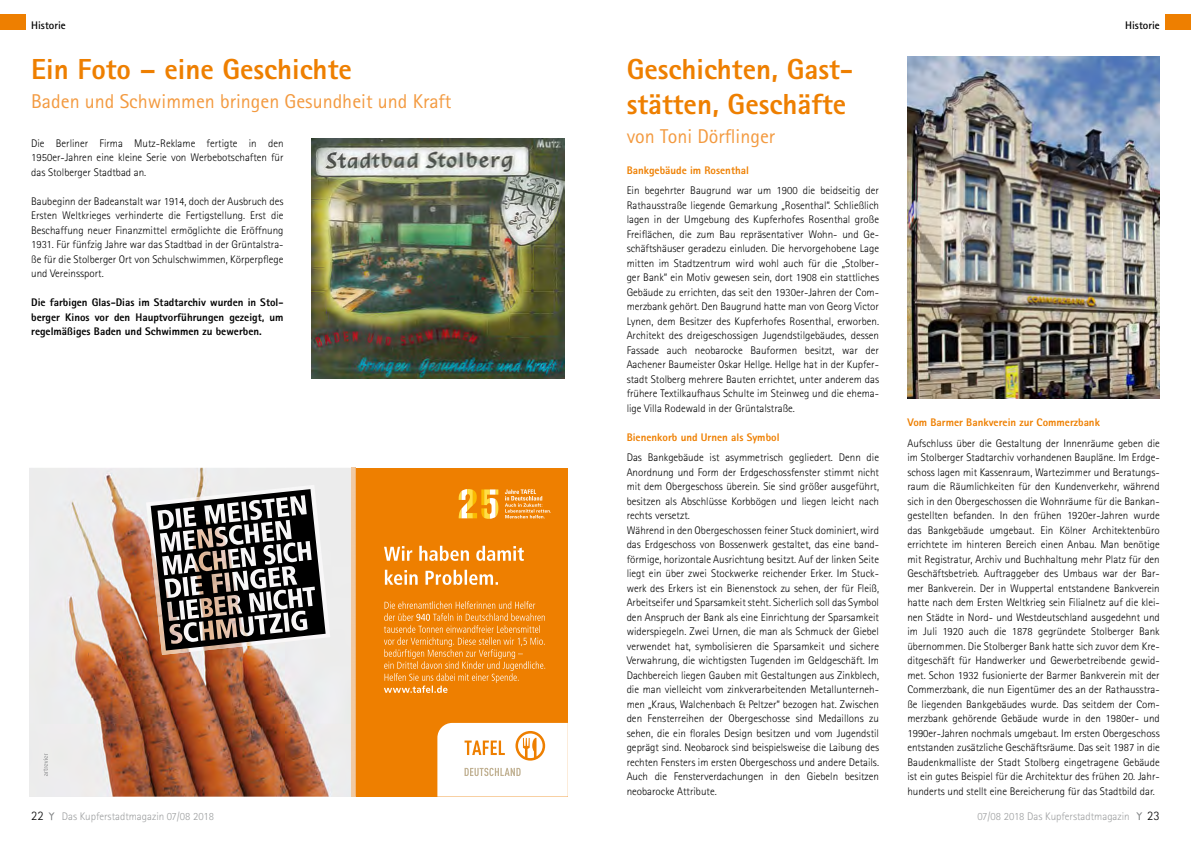
<style>
.page{position:relative;width:1191px;height:842px;background:#fff}
.page>*{position:absolute;margin:0;border:0;box-sizing:border-box;transform-origin:0 0}
.t1{font:800 29px/34.8px "Rotis Sans Serif";color:#ee7f00}
.t2{font:20px "Rotis Sans Serif";color:#f39a40}
.t3{font:300 13px "Rotis Sans Serif";color:#000}
.t4{font:300 11px/14.5px "Rotis Sans Serif";color:#000;text-align:justify}
.t5{font:800 11px/14.5px "Rotis Sans Serif";color:#000;text-align:justify}
.t6{font:800 11px "Rotis Sans Serif";color:#ee7f00}
.t7{font:300 11px "Rotis Sans Serif";color:#9c9e9f}
.t8{font:700 11px "Rotis Sans Serif";color:#000}
</style>
<div class="page">
<img style="left:312px;top:138px;width:252px;height:240px">
<img style="left:907px;top:57px;width:252px;height:341px">
<img style="left:29px;top:468px;width:326px;height:329px">
<div style="left:355px;top:468px;width:213px;height:329px;background:#ee7f00"></div>
<img style="left:146px;top:493px;width:5px;height:60px">
<img style="left:238px;top:485px;width:83px;height:4px">
<img style="left:158px;top:621px;width:172px;height:34px">
<svg style="left:151px;top:489px;width:175px;height:161px"></svg>
<svg style="left:437px;top:723px;width:131px;height:74px;background:#fcf3e9"></svg>
<svg style="left:43px;top:753px;width:5px;height:23px"></svg>
<svg style="left:505px;top:489px;width:46px;height:30px"></svg>
<svg style="left:459px;top:489px;width:39px;height:30px"></svg>
<svg style="left:385px;top:570px;width:113px;height:15px"></svg>
<svg style="left:384px;top:546px;width:140px;height:15px"></svg>
<svg style="left:384px;top:601px;width:161px;height:92px"></svg>
<svg style="left:1136px;top:812px;width:6px;height:8px"></svg>
<svg style="left:48px;top:812px;width:7px;height:8px"></svg>
<div style="left:0;top:14px;width:26px;height:16px;background:#ee7f00"></div>
<div style="left:1165px;top:14px;width:26px;height:16px;background:#ee7f00"></div>
<p class="t8" style="left:31px;top:19px;width:36px">Historie</p>
<p class="t8" style="left:1125px;top:19px;width:36px">Historie</p>
<h1 class="t1" style="left:31px;top:52px;width:322px">Ein Foto – eine Geschichte</h1>
<h2 class="t2" style="left:31px;top:90px;width:422px">Baden und Schwimmen bringen Gesundheit und Kraft</h2>
<p class="t4" style="left:31px;top:136px;width:254px">Die Berliner Firma Mutz-Reklame fertigte in den 1950er-Jahren eine kleine Serie von Werbebotschaften für das Stolberger Stadtbad an.</p>
<p class="t4" style="left:31px;top:194px;width:254px">Baubeginn der Badeanstalt war 1914, doch der Ausbruch des Ersten Weltkrieges verhinderte die Fertigstellung. Erst die Beschaffung neuer Finanzmittel ermöglichte die Eröffnung 1931. Für fünfzig Jahre war das Stadtbad in der Grüntalstra&shy;ße für die Stolberger Ort von Schulschwimmen, Körperpflege und Vereinssport.</p>
<p class="t5" style="left:31px;top:295px;width:254px">Die farbigen Glas-Dias im Stadtarchiv wurden in Stol&shy;berger Kinos vor den Hauptvorführungen gezeigt, um regelmäßiges Baden und Schwimmen zu bewerben.</p>
<h1 class="t1" style="left:626px;top:52px;width:228px">Geschichten, Gast&shy;stätten, Geschäfte</h1>
<h2 class="t2" style="left:626px;top:125px;width:150px">von Toni Dörflinger</h2>
<p class="t6" style="left:626px;top:163px;width:124px">Bankgebäude im Rosenthal</p>
<p class="t4" style="left:626px;top:183px;width:254px">Ein begehrter Baugrund war um 1900 die beidseitig der Rathausstraße liegende Gemarkung „Rosenthal“. Schließlich lagen in der Umgebung des Kupferhofes Rosenthal große Freiflächen, die zum Bau repräsentativer Wohn- und Ge&shy;schäftshäuser geradezu einluden. Die hervorgehobene Lage mitten im Stadtzentrum wird wohl auch für die „Stolber&shy;ger Bank“ ein Motiv gewesen sein, dort 1908 ein stattliches Gebäude zu errichten, das seit den 1930er-Jahren der Com&shy;merzbank gehört. Den Baugrund hatte man von Georg Victor Lynen, dem Besitzer des Kupferhofes Rosenthal, erworben.<br>Architekt des dreigeschossigen Jugendstilgebäudes, dessen Fassade auch neobarocke Bauformen besitzt, war der Aachener Baumeister Oskar Hellge. Hellge hat in der Kupfer&shy;stadt Stolberg mehrere Bauten errichtet, unter anderem das frühere Textilkaufhaus Schulte im Steinweg und die ehema&shy;lige Villa Rodewald in der Grüntalstraße.</p>
<p class="t6" style="left:626px;top:430px;width:154px">Bienenkorb und Urnen als Symbol</p>
<p class="t4" style="left:626px;top:450px;width:254px;text-align:left">Das Bankgebäude ist asymmetrisch gegliedert. Denn die Anordnung und Form der Erdgeschossfenster stimmt nicht mit dem Obergeschoss überein. Sie sind größer ausgeführt, besitzen als Abschlüsse Korbbögen und liegen leicht nach rechts versetzt.<br>Während in den Obergeschossen feiner Stuck dominiert, wird das Erdgeschoss von Bossenwerk gestaltet, das eine band&shy;förmige, horizontale Ausrichtung besitzt. Auf der linken Seite liegt ein über zwei Stockwerke reichender Erker. Im Stuck&shy;werk des Erkers ist ein Bienenstock zu sehen, der für Fleiß, Arbeitseifer und Sparsamkeit steht. Sicherlich soll das Symbol den Anspruch der Bank als eine Einrichtung der Sparsamkeit widerspiegeln. Zwei Urnen, die man als Schmuck der Giebel verwendet hat, symbolisieren die Sparsamkeit und sichere Verwahrung, die wichtigsten Tugenden im Geldgeschäft. Im Dachbereich liegen Gauben mit Gestaltungen aus Zinkblech, die man vielleicht vom zinkverarbeitenden Metallunterneh&shy;men „Kraus, Walchenbach &amp; Peltzer“ bezogen hat. Zwischen den Fensterreihen der Obergeschosse sind Medaillons zu sehen, die ein florales Design besitzen und vom Jugendstil geprägt sind. Neobarock sind beispielsweise die Laibung des rechten Fensters im ersten Obergeschoss und andere Details.<br>Auch die Fensterverdachungen in den Giebeln besitzen neobarocke Attribute.</p>
<p class="t6" style="left:907px;top:415px;width:194px">Vom Barmer Bankverein zur Commerzbank</p>
<p class="t4" style="left:907px;top:436px;width:254px">Aufschluss über die Gestaltung der Innenräume geben die im Stolberger Stadtarchiv vorhandenen Baupläne. Im Erdge&shy;schoss lagen mit Kassenraum, Wartezimmer und Beratungs&shy;raum die Räumlichkeiten für den Kundenverkehr, während sich in den Obergeschossen die Wohnräume für die Bankan&shy;gestellten befanden. In den frühen 1920er-Jahren wurde das Bankgebäude umgebaut. Ein Kölner Architektenbüro errichtete im hinteren Bereich einen Anbau. Man benötige mit Registratur, Archiv und Buchhaltung mehr Platz für den Geschäftsbetrieb. Auftraggeber des Umbaus war der Bar&shy;mer Bankverein. Der in Wuppertal entstandene Bankverein hatte nach dem Ersten Weltkrieg sein Filialnetz auf die klei&shy;nen Städte in Nord- und Westdeutschland ausgedehnt und im Juli 1920 auch die 1878 gegründete Stolberger Bank übernommen. Die Stolberger Bank hatte sich zuvor dem Kre&shy;ditgeschäft für Handwerker und Gewerbetreibende gewid&shy;met. Schon 1932 fusionierte der Barmer Bankverein mit der Commerzbank, die nun Eigentümer des an der Rathausstra&shy;ße liegenden Bankgebäudes wurde. Das seitdem der Com&shy;merzbank gehörende Gebäude wurde in den 1980er- und 1990er-Jahren nochmals umgebaut. Im ersten Obergeschoss entstanden zusätzliche Geschäftsräume. Das seit 1987 in die Baudenkmalliste der Stadt Stolberg eingetragene Gebäude ist ein gutes Beispiel für die Architektur des frühen 20. Jahr&shy;hunderts und stellt eine Bereicherung für das Stadtbild dar.</p>
<p class="t3" style="left:31px;top:808px;width:14px">22</p>
<p class="t7" style="left:62px;top:810px;width:154px">Das Kupferstadtmagazin 07/08 2018</p>
<p class="t7" style="left:977px;top:810px;width:154px">07/08 2018 Das Kupferstadtmagazin</p>
<p class="t3" style="left:1147px;top:808px;width:14px">23</p>
</div>
